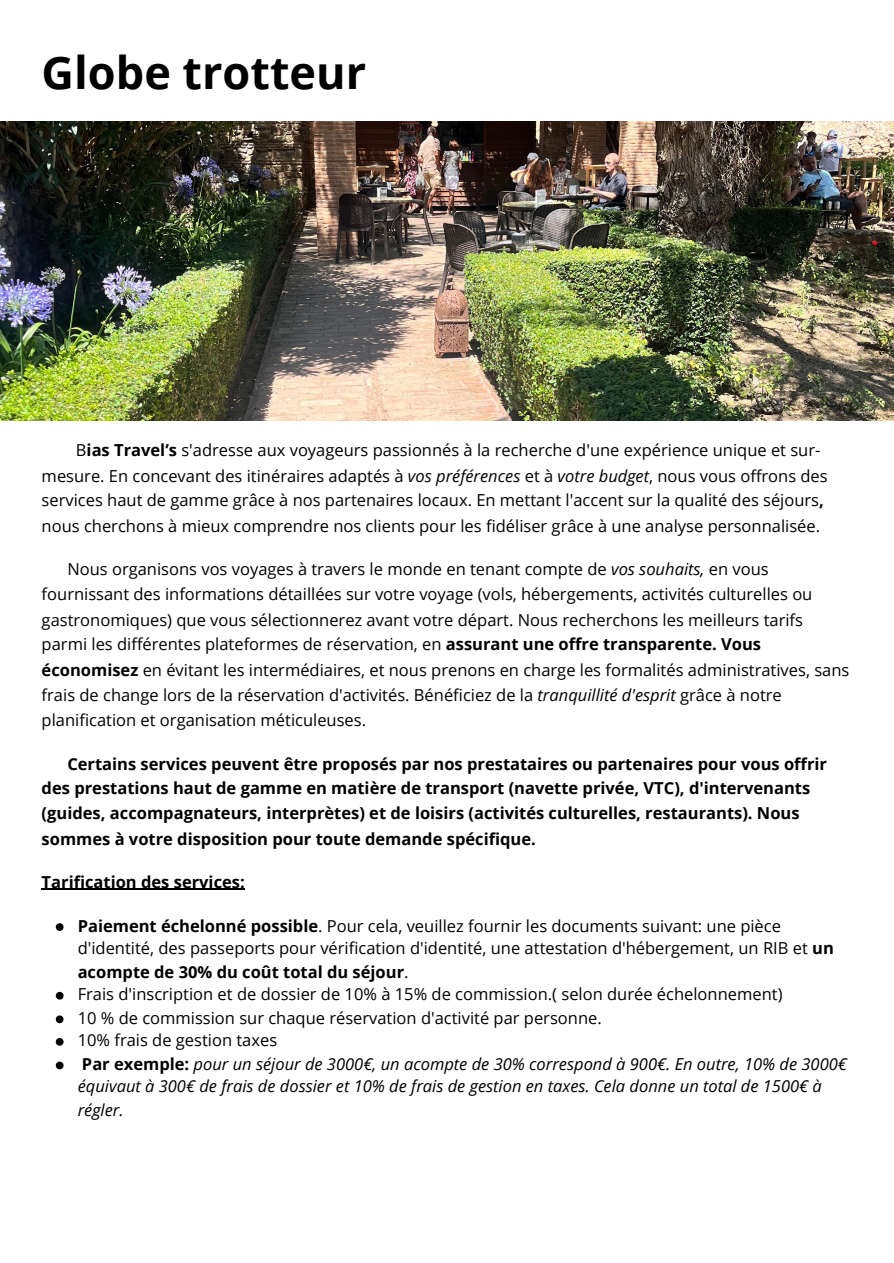
<style>
.page{position:relative;width:894px;height:1263px;background:#fff}
.page>*{position:absolute;margin:0;border:0;box-sizing:border-box;transform-origin:0 0}
.t1{font:700 45px "Open Sans";color:#000}
.t2{font:16.5px/25.2px "Open Sans";color:#000}
.t3{font:700 16.5px/25.2px "Open Sans";color:#000}
.t4{font:italic 16.5px/23.1px "Open Sans";color:#000}
.s1{font-weight:700}
.s2{font-style:italic}
.s3{font-weight:700;font-style:normal}
</style>
<div class="page">
<hr style="left:42px;top:889px;width:203px;height:1px;background:#000">
<img style="left:0;top:122px;width:893px;height:299px">
<img style="left:363px;top:343px;width:135px;height:78px">
<img style="left:269px;top:157px;width:2px;height:225px">
<svg style="left:56px;top:923px;width:7px;height:8px"></svg>
<svg style="left:56px;top:992px;width:7px;height:7px"></svg>
<svg style="left:56px;top:1015px;width:7px;height:8px"></svg>
<svg style="left:56px;top:1038px;width:7px;height:8px"></svg>
<svg style="left:56px;top:1062px;width:7px;height:7px"></svg>
<h1 class="t1" style="left:42px;top:41px;width:326px">Globe trotteur</h1>
<p class="t2" style="left:42px;top:436px;width:787px;text-indent:34px">B<span class="s1">ias Travel’s</span> s'adresse aux voyageurs passionnés à la recherche d'une expérience unique et sur&shy;mesure. En concevant des itinéraires adaptés à <span class="s2">vos préférences</span> et à <span class="s2">votre budget</span>, nous vous offrons des services haut de gamme grâce à nos partenaires locaux. En mettant l'accent sur la qualité des séjours<span class="s1">, </span>nous cherchons à mieux comprendre nos clients pour les fidéliser grâce à une analyse personnalisée.</p>
<p class="t2" style="left:42px;top:556px;width:809px;text-indent:26px">Nous organisons vos voyages à travers le monde en tenant compte de <span class="s2">vos souhaits,</span> en vous fournissant des informations détaillées sur votre voyage (vols, hébergements, activités culturelles ou gastronomiques) que vous sélectionnerez avant votre départ. Nous recherchons les meilleurs tarifs parmi les différentes plateformes de réservation, en <span class="s1">assurant une offre transparente. Vous économisez</span> en évitant les intermédiaires, et nous prenons en charge les formalités administratives, sans frais de change lors de la réservation d'activités. Bénéficiez de la <span class="s2">tranquillité d'esprit</span> grâce à notre planification et organisation méticuleuses.</p>
<p class="t3" style="left:42px;top:750px;width:786px;text-indent:26px">Certains services peuvent être proposés par nos prestataires ou partenaires pour vous offrir des prestations haut de gamme en matière de transport (navette privée, VTC), d'intervenants (guides, accompagnateurs, interprètes) et de loisirs (activités culturelles, restaurants). Nous sommes à votre disposition pour toute demande spécifique.</p>
<h2 class="t3" style="left:42px;top:869px;width:204px">Tarification des services:</h2>
<p class="t2" style="left:78px;top:914px;width:757px;line-height:23.1px"><span class="s1">Paiement échelonné possible</span>. Pour cela, veuillez fournir les documents suivant: une pièce d'identité, des passeports pour vérification d'identité, une attestation d'hébergement, un RIB et <span class="s1">un acompte de 30% du coût total du séjour</span>.</p>
<p class="t2" style="left:78px;top:981px;width:706px">Frais d'inscription et de dossier de 10% à 15% de commission.( selon durée échelonnement)</p>
<p class="t2" style="left:78px;top:1005px;width:525px">10 % de commission sur chaque réservation d'activité par personne.</p>
<p class="t2" style="left:78px;top:1027px;width:201px">10% frais de gestion taxes</p>
<p class="t4" style="left:78px;top:1052px;width:770px"><span class="s3">Par exemple:</span> pour un séjour de 3000€, un acompte de 30% correspond à 900€. En outre, 10% de 3000€ équivaut à 300€ de frais de dossier et 10% de frais de gestion en taxes. Cela donne un total de 1500€ à régler.</p>
</div>
